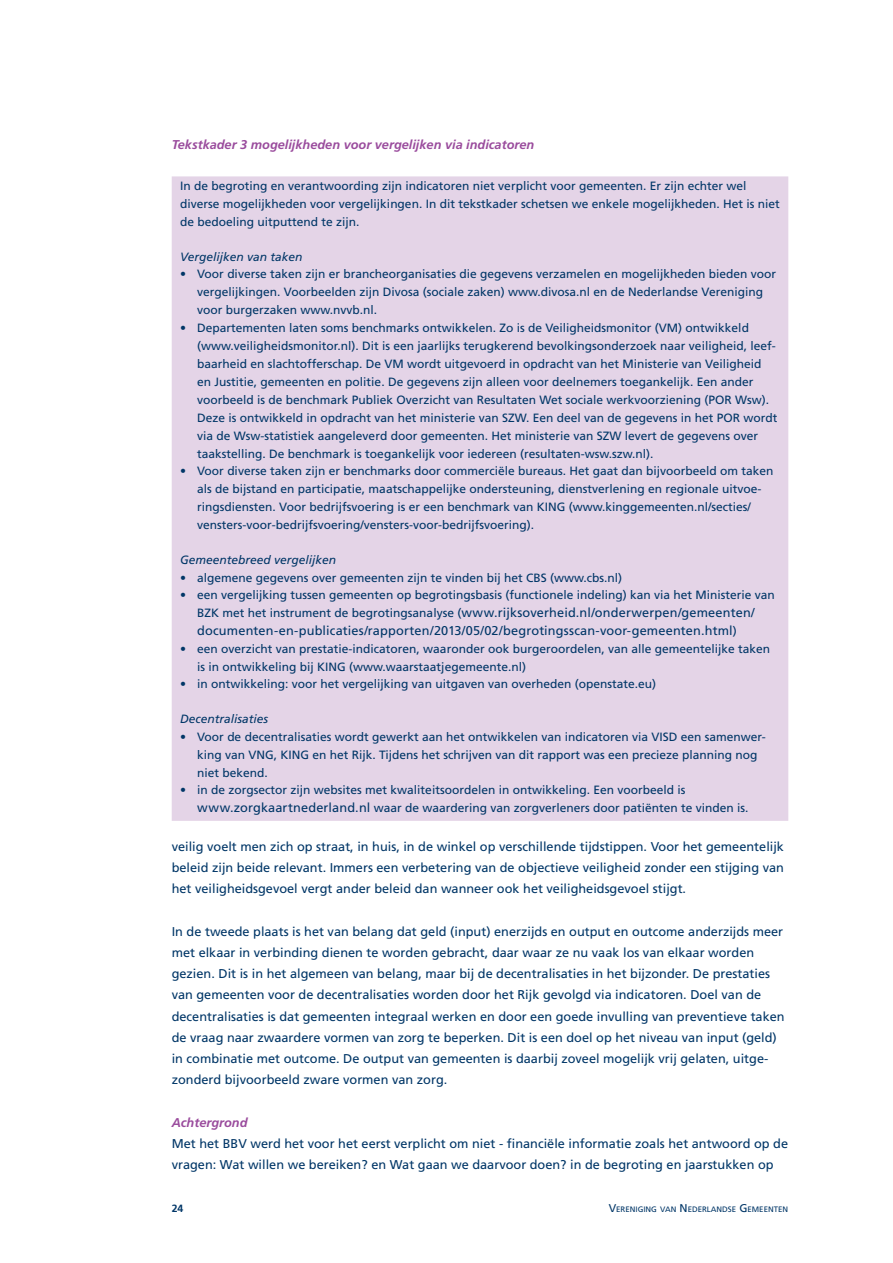
<style>
.page{position:relative;width:893px;height:1263px;background:#fff}
.page>*{position:absolute;margin:0;border:0;box-sizing:border-box;transform-origin:0 0}
._004_Broodtekst___8{font:12.75px/21.3px "Frutiger LT Std";color:#003667}
._006_Kader_Broodteks{font:12.75px/18px "Frutiger LT Std";letter-spacing:.015em;color:#003667}
._003_Tussenkop_2___8{font:italic 700 12.75px "Frutiger LT Std";color:#9a4c9d}
._006_Kader_Broodteks-2{font:12px/18px "Frutiger LT Std";color:#003667}
._006_Kader_Broodteks-3{font:italic 12px "Frutiger LT Std";color:#003667}
.t1{font:700 10.5px "Frutiger LT Std";color:#003667}
.t2{font:7.8px "Frutiger LT Std";color:#003667}
.s1{font-size:12px}
.s2{font-size:12.75px}
.s3{font-size:11.25px}
</style>
<div class="page">
<div style="left:172px;top:176px;width:616px;height:645px;background:#e4d4e7"></div>
<p class="_003_Tussenkop_2___8" style="left:172px;top:137px;width:364px">Tekstkader 3 mogelijkheden voor vergelijken via indicatoren</p>
<p class="_006_Kader_Broodteks-2" style="left:180px;top:177px;width:601px">In de begroting en verantwoording zijn indicatoren niet verplicht voor gemeenten. Er zijn echter wel diverse mogelijkheden voor vergelijkingen. In dit tekstkader schetsen we enkele mogelijkheden. Het is niet de bedoeling uitputtend te zijn.</p>
<p class="_006_Kader_Broodteks-3" style="left:180px;top:250px;width:124px">Vergelijken van taken</p>
<p class="_006_Kader_Broodteks-2" style="left:197px;top:265px;width:580px;text-indent:-17px">• Voor diverse taken zijn er brancheorganisaties die gegevens verzamelen en mogelijkheden bieden voor vergelijkingen. Voorbeelden zijn Divosa (sociale zaken) www.divosa.nl en de Nederlandse Vereniging voor burgerzaken www.nvvb.nl.</p>
<p class="_006_Kader_Broodteks-2" style="left:197px;top:319px;width:582px;text-indent:-17px">• Departementen laten soms benchmarks ontwikkelen. Zo is de Veiligheidsmonitor (VM) ontwikkeld (www.veiligheidsmonitor.nl). Dit is een jaarlijks terugkerend bevolkingsonderzoek naar veiligheid, leef&shy;baarheid en slachtofferschap. De VM wordt uitgevoerd in opdracht van het Ministerie van Veiligheid en Justitie, gemeenten en politie. De gegevens zijn alleen voor deelnemers toegankelijk. Een ander voorbeeld is de benchmark Publiek Overzicht van Resultaten Wet sociale werkvoorziening (POR Wsw).<br>Deze is ontwikkeld in opdracht van het ministerie van SZW. Een deel van de gegevens in het POR wordt via de Wsw-statistiek aangeleverd door gemeenten. Het ministerie van SZW levert de gegevens over taakstelling. De benchmark is toegankelijk voor iedereen (resultaten-wsw.szw.nl).</p>
<p class="_006_Kader_Broodteks-2" style="left:197px;top:462px;width:578px;text-indent:-17px">• Voor diverse taken zijn er benchmarks door commerciële bureaus. Het gaat dan bijvoorbeeld om taken als de bijstand en participatie, maatschappelijke ondersteuning, dienstverlening en regionale uitvoe&shy;ringsdiensten. Voor bedrijfsvoering is er een benchmark van KING (www.kinggemeenten.nl/secties/ vensters-voor-bedrijfsvoering/vensters-voor-bedrijfsvoering).</p>
<p class="_006_Kader_Broodteks-3" style="left:180px;top:553px;width:158px">Gemeentebreed vergelijken</p>
<p class="_006_Kader_Broodteks-2" style="left:180px;top:569px;width:443px">• algemene gegevens over gemeenten zijn te vinden bij het CBS (www.cbs.nl)</p>
<p class="_006_Kader_Broodteks-2" style="left:180px;top:586px;width:596px">• een vergelijking tussen gemeenten op begrotingsbasis (functionele indeling) kan via het Ministerie van</p>
<p class="_006_Kader_Broodteks" style="left:197px;top:604px;width:559px"><span class="s1">BZK met het instrument de begrotingsanalyse (</span>www.rijksoverheid.nl/onderwerpen/gemeenten/ documenten-en-publicaties/rapporten/2013/05/02/begrotingsscan-voor-gemeenten.html<span class="s1">)</span></p>
<p class="_006_Kader_Broodteks-2" style="left:197px;top:640px;width:574px;text-indent:-17px">• een overzicht van prestatie-indicatoren, waaronder ook burgeroordelen, van alle gemeentelijke taken is in ontwikkeling bij KING (www.waarstaatjegemeente.nl)</p>
<p class="_006_Kader_Broodteks-2" style="left:180px;top:675px;width:477px">• in ontwikkeling: voor het vergelijking van uitgaven van overheden (openstate.eu)</p>
<p class="_006_Kader_Broodteks-3" style="left:180px;top:712px;width:90px">Decentralisaties</p>
<p class="_006_Kader_Broodteks-2" style="left:197px;top:728px;width:570px;text-indent:-17px">• Voor de decentralisaties wordt gewerkt aan het ontwikkelen van indicatoren via VISD een samenwer&shy;king van VNG, KING en het Rijk. Tijdens het schrijven van dit rapport was een precieze planning nog niet bekend.</p>
<p class="_006_Kader_Broodteks-2" style="left:180px;top:781px;width:507px">• in de zorgsector zijn websites met kwaliteitsoordelen in ontwikkeling. Een voorbeeld is</p>
<p class="_006_Kader_Broodteks-2" style="left:197px;top:799px;width:553px"><span class="s2">www.zorgkaartnederland.nl</span> waar de waardering van zorgverleners door patiënten te vinden is.</p>
<p class="_004_Broodtekst___8" style="left:172px;top:835px;width:614px;text-align:justify">veilig voelt men zich op straat, in huis, in de winkel op verschillende tijdstippen. Voor het gemeentelijk beleid zijn beide relevant. Immers een verbetering van de objectieve veiligheid zonder een stijging van het veiligheidsgevoel vergt ander beleid dan wanneer ook het veiligheidsgevoel stijgt.</p>
<p class="_004_Broodtekst___8" style="left:172px;top:920px;width:614px">In de tweede plaats is het van belang dat geld (input) enerzijds en output en outcome anderzijds meer met elkaar in verbinding dienen te worden gebracht, daar waar ze nu vaak los van elkaar worden gezien. Dit is in het algemeen van belang, maar bij de decentralisaties in het bijzonder. De prestaties van gemeenten voor de decentralisaties worden door het Rijk gevolgd via indicatoren. Doel van de decentralisaties is dat gemeenten integraal werken en door een goede invulling van preventieve taken de vraag naar zwaardere vormen van zorg te beperken. Dit is een doel op het niveau van input (geld) in combinatie met outcome. De output van gemeenten is daarbij zoveel mogelijk vrij gelaten, uitge&shy;zonderd bijvoorbeeld zware vormen van zorg.</p>
<p class="_003_Tussenkop_2___8" style="left:172px;top:1115px;width:77px">Achtergrond</p>
<p class="_004_Broodtekst___8" style="left:172px;top:1133px;width:618px">Met het BBV werd het voor het eerst verplicht om niet - financiële informatie zoals het antwoord op de vragen: Wat willen we bereiken? en Wat gaan we daarvoor doen? in de begroting en jaarstukken op</p>
<p class="t1" style="left:172px;top:1202px;width:13px">24</p>
<p class="t2" style="left:609px;top:1205px;width:181px"><span class="s3">V</span>ERENIGING VAN <span class="s3">N</span> EDERLANDSE <span class="s3">G</span> EMEENTEN</p>
</div>
